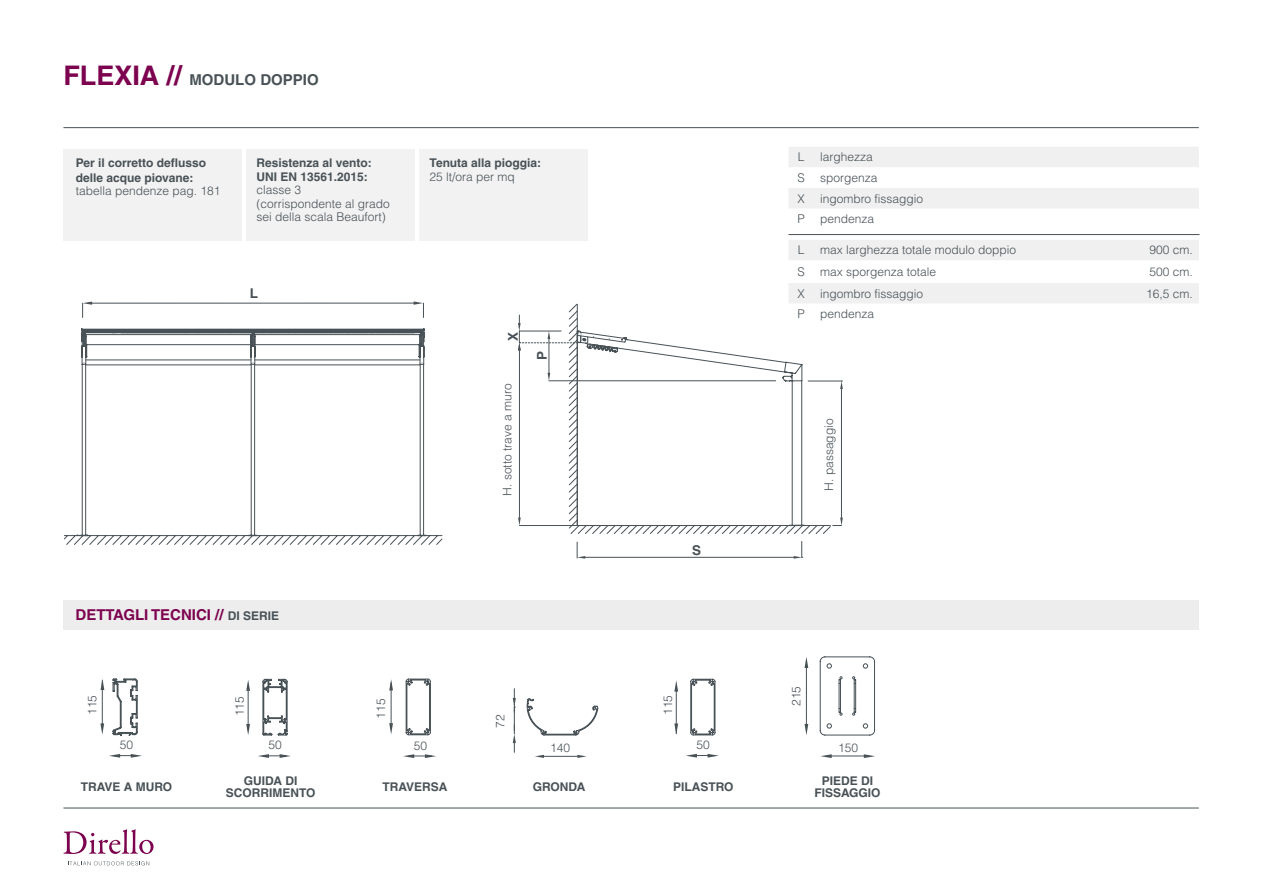
<style>
.page{position:relative;width:1263px;height:893px;background:#fff}
.page>*{position:absolute;margin:0;border:0;box-sizing:border-box;transform-origin:0 0}
.t1{font:700 15px "Helvetica CE";color:#7c014e}
.t2{font:700 15px "Helvetica CE";color:#485156}
.t3{font:700 13.5px "Helvetica CE";color:#485156}
.t4{font:300 12px/13.5px "Helvetica";color:#485156}
.t5{font:700 12px/12px "Helvetica CE";color:#485156}
.s1{font-size:27px;color:#7c014e}
.s2{font-size:12px;color:#485156}
</style>
<div class="page">
<hr style="left:63px;top:127px;width:1136px;height:1px;background:#485156">
<div style="left:63px;top:149px;width:178px;height:92px;background:#f2f2f2"></div>
<div style="left:246px;top:149px;width:169px;height:92px;background:#f2f2f2"></div>
<div style="left:419px;top:149px;width:169px;height:92px;background:#f2f2f2"></div>
<hr style="left:788px;top:234px;width:411px;height:1px;background:#485156">
<svg style="left:789px;top:147px;width:410px;height:61px"></svg>
<hr style="left:585px;top:557px;width:209px;height:1px;background:#485156">
<svg style="left:794px;top:541px;width:9px;height:18px"></svg>
<hr style="left:519px;top:525px;width:256px;height:1px;background:#485156">
<hr style="left:519px;top:351px;width:1px;height:166px;background:#485156">
<svg style="left:518px;top:517px;width:3px;height:9px"></svg>
<hr style="left:841px;top:389px;width:1px;height:128px;background:#485156">
<svg style="left:569px;top:389px;width:262px;height:145px"></svg>
<svg style="left:789px;top:517px;width:54px;height:9px"></svg>
<hr style="left:577px;top:525px;width:228px;height:1px;background:#485156">
<hr style="left:577px;top:304px;width:1px;height:221px;background:#485156">
<svg style="left:64px;top:535px;width:378px;height:10px"></svg>
<svg style="left:79px;top:365px;width:347px;height:171px"></svg>
<svg style="left:81px;top:329px;width:344px;height:36px"></svg>
<hr style="left:92px;top:303px;width:324px;height:1px;background:#485156">
<svg style="left:82px;top:302px;width:10px;height:15px"></svg>
<svg style="left:414px;top:301px;width:10px;height:16px"></svg>
<svg style="left:577px;top:542px;width:8px;height:17px"></svg>
<div style="left:63px;top:600px;width:1136px;height:29px;background:#ededed"></div>
<hr style="left:248px;top:685px;width:1px;height:45px;background:#485156">
<svg style="left:246px;top:724px;width:4px;height:11px"></svg>
<svg style="left:246px;top:680px;width:4px;height:11px"></svg>
<svg style="left:263px;top:679px;width:24px;height:56px"></svg>
<svg style="left:258px;top:754px;width:33px;height:4px"></svg>
<hr style="left:102px;top:681px;width:1px;height:45px;background:#485156">
<svg style="left:100px;top:723px;width:4px;height:12px"></svg>
<svg style="left:101px;top:679px;width:3px;height:11px"></svg>
<svg style="left:113px;top:678px;width:25px;height:58px"></svg>
<svg style="left:109px;top:754px;width:33px;height:4px"></svg>
<hr style="left:391px;top:683px;width:1px;height:45px;background:#485156">
<svg style="left:389px;top:679px;width:4px;height:11px"></svg>
<svg style="left:389px;top:723px;width:4px;height:11px"></svg>
<svg style="left:406px;top:679px;width:25px;height:56px"></svg>
<svg style="left:403px;top:754px;width:33px;height:4px"></svg>
<hr style="left:676px;top:687px;width:1px;height:47px;background:#485156">
<svg style="left:674px;top:680px;width:4px;height:12px"></svg>
<svg style="left:674px;top:723px;width:4px;height:12px"></svg>
<svg style="left:690px;top:679px;width:25px;height:56px"></svg>
<svg style="left:686px;top:754px;width:33px;height:4px"></svg>
<svg style="left:820px;top:754px;width:12px;height:4px"></svg>
<svg style="left:864px;top:754px;width:11px;height:4px"></svg>
<hr style="left:829px;top:756px;width:38px;height:1px;background:#485156">
<svg style="left:820px;top:656px;width:55px;height:79px"></svg>
<svg style="left:804px;top:724px;width:4px;height:11px"></svg>
<svg style="left:804px;top:657px;width:4px;height:11px"></svg>
<hr style="left:806px;top:665px;width:1px;height:62px;background:#485156">
<hr style="left:544px;top:756px;width:33px;height:1px;background:#485156">
<svg style="left:535px;top:755px;width:9px;height:3px"></svg>
<svg style="left:577px;top:755px;width:10px;height:3px"></svg>
<svg style="left:513px;top:689px;width:3px;height:63px"></svg>
<svg style="left:526px;top:698px;width:72px;height:37px"></svg>
<hr style="left:63px;top:808px;width:1136px;height:1px;background:#485156">
<svg style="left:63px;top:829px;width:91px;height:25px"></svg>
<svg style="left:68px;top:861px;width:81px;height:4px"></svg>
<svg style="left:518px;top:240px;width:681px;height:149px"></svg>
<p class="t2" style="left:63px;top:70px;width:257px"><span class="s1">FLEXIA //</span> MODULO DOPPIO</p>
<p class="t5" style="left:76px;top:156px;width:132px;line-height:14.4px">Per il corretto deflusso delle acque piovane:</p>
<p class="t4" style="left:76px;top:184px;width:146px">tabella pendenze pag. 181</p>
<p class="t5" style="left:256px;top:156px;width:117px;line-height:13.5px">Resistenza al vento:<br>UNI EN 13561.2015:</p>
<p class="t4" style="left:256px;top:183px;width:135px">classe 3<br>(corrispondente al grado sei della scala Beaufort)</p>
<p class="t3" style="left:250px;top:285px;width:10px">L</p>
<p class="t5" style="left:429px;top:157px;width:113px">Tenuta alla pioggia:</p>
<p class="t4" style="left:429px;top:169px;width:87px">25 lt/ora per mq</p>
<p class="t3" style="left:505px;top:341px;width:11px;rotate:-90deg">X</p>
<p class="t4" style="left:500px;top:496px;width:113px;rotate:-90deg">H. sotto trave a muro</p>
<p class="t3" style="left:534px;top:360px;width:11px;rotate:-90deg">P</p>
<p class="t1" style="left:76px;top:605px;width:205px">DETTAGLI TECNICI // <span class="s2">DI SERIE</span></p>
<p class="t4" style="left:85px;top:715px;width:22px;rotate:-90deg">115</p>
<p class="t4" style="left:232px;top:716px;width:22px;rotate:-90deg">115</p>
<p class="t4" style="left:374px;top:719px;width:22px;rotate:-90deg">115</p>
<p class="t4" style="left:493px;top:728px;width:15px;rotate:-90deg">72</p>
<p class="t4" style="left:120px;top:738px;width:15px">50</p>
<p class="t4" style="left:269px;top:738px;width:15px">50</p>
<p class="t4" style="left:414px;top:738px;width:15px">50</p>
<p class="t4" style="left:550px;top:741px;width:22px">140</p>
<p class="t5" style="left:81px;top:781px;width:93px">TRAVE A MURO</p>
<p class="t5" style="left:226px;top:775px;width:91px;text-align:center">GUIDA DI<br>SCORRIMENTO</p>
<p class="t5" style="left:382px;top:781px;width:67px">TRAVERSA</p>
<p class="t5" style="left:533px;top:781px;width:54px">GRONDA</p>
<p class="t3" style="left:692px;top:542px;width:11px">S</p>
<p class="t4" style="left:661px;top:715px;width:22px;rotate:-90deg">115</p>
<p class="t4" style="left:697px;top:738px;width:15px">50</p>
<p class="t5" style="left:673px;top:781px;width:62px">PILASTRO</p>
<p class="t4" style="left:798px;top:150px;width:8px">L</p>
<p class="t4" style="left:820px;top:150px;width:54px">larghezza</p>
<p class="t4" style="left:797px;top:171px;width:9px">S</p>
<p class="t4" style="left:820px;top:171px;width:59px">sporgenza</p>
<p class="t4" style="left:797px;top:191px;width:9px">X</p>
<p class="t4" style="left:820px;top:191px;width:105px">ingombro fissaggio</p>
<p class="t4" style="left:797px;top:212px;width:9px">P</p>
<p class="t4" style="left:820px;top:212px;width:56px">pendenza</p>
<p class="t4" style="left:798px;top:243px;width:8px">L</p>
<p class="t4" style="left:820px;top:243px;width:198px">max larghezza totale modulo doppio</p>
<p class="t4" style="left:1149px;top:243px;width:45px">900 cm.</p>
<p class="t4" style="left:797px;top:265px;width:9px">S</p>
<p class="t4" style="left:820px;top:265px;width:118px">max sporgenza totale</p>
<p class="t4" style="left:1149px;top:265px;width:45px">500 cm.</p>
<p class="t4" style="left:797px;top:286px;width:9px">X</p>
<p class="t4" style="left:820px;top:286px;width:105px">ingombro fissaggio</p>
<p class="t4" style="left:1146px;top:286px;width:48px">16,5 cm.</p>
<p class="t4" style="left:797px;top:307px;width:9px">P</p>
<p class="t4" style="left:820px;top:307px;width:56px">pendenza</p>
<p class="t4" style="left:822px;top:491px;width:74px;rotate:-90deg">H. passaggio</p>
<p class="t4" style="left:789px;top:706px;width:22px;rotate:-90deg">215</p>
<p class="t4" style="left:838px;top:740px;width:22px">150</p>
<p class="t5" style="left:814px;top:775px;width:68px;text-align:center">PIEDE DI<br>FISSAGGIO</p>
</div>
